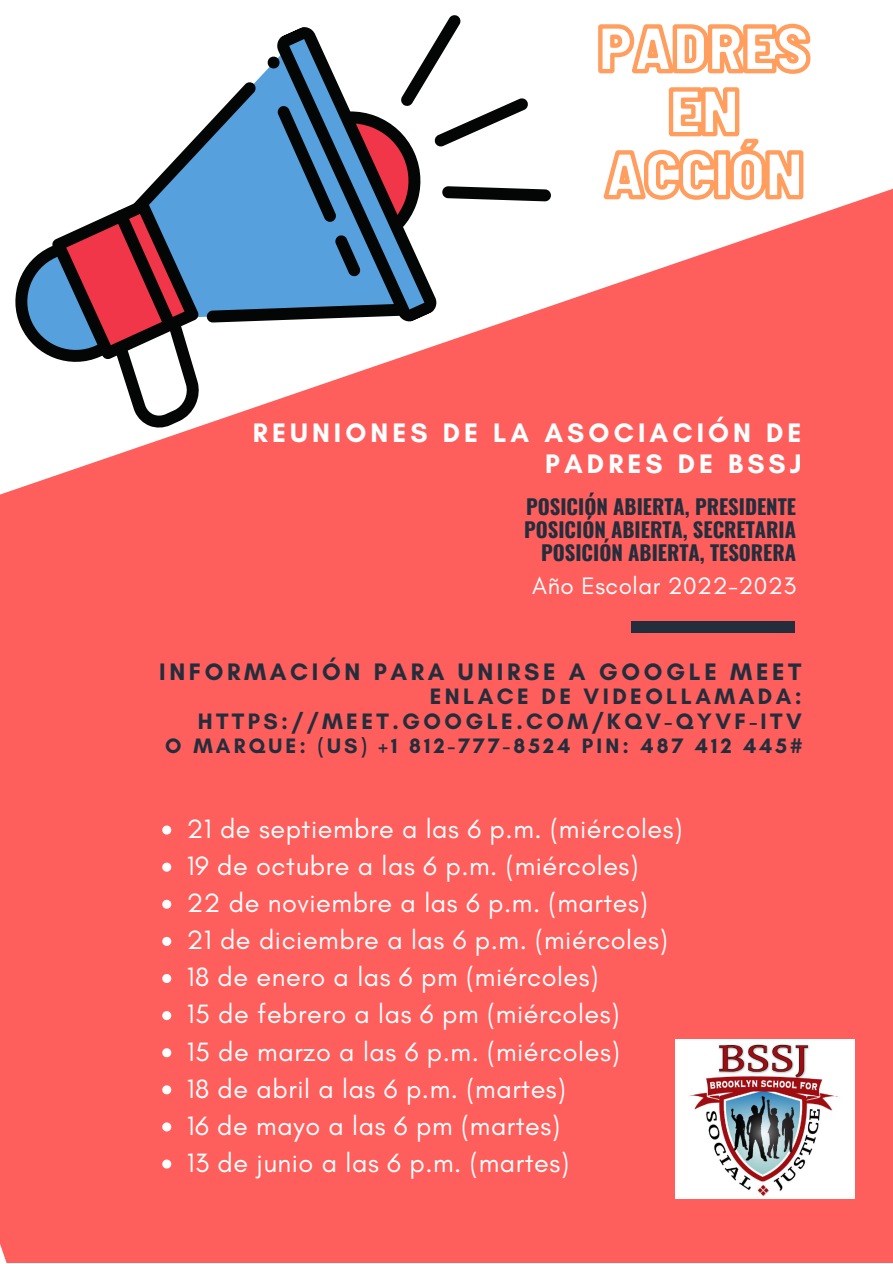
<style>
.page{position:relative;width:893px;height:1264px;background:#fff}
.page>*{position:absolute;margin:0;border:0;box-sizing:border-box;transform-origin:0 0}
.t1{font:700 27.3px/30.3px "Glacial Indifference";letter-spacing:.15em;color:#fff;text-align:right}
.t2{font:27px/37px "Glacial Indifference";letter-spacing:.02em;color:#fff}
.t3{font:700 24.3px "Glacial Indifference";letter-spacing:.15em;color:#242d3c}
.t4{font:24.3px "Glacial Indifference";letter-spacing:.02em;color:#fff}
.t5{font:700 22.8px/24.8px "Glacial Indifference";letter-spacing:.15em;color:#242d3c;text-align:right}
.t6{font:700 21.3px "Glacial Indifference";letter-spacing:.15em;color:#242d3c}
.t7{font:700 20.55px/23.1px "Oswald";color:#242d3c;text-align:right}
</style>
<div class="page">
<div style="left:0;top:189px;width:892px;height:1073px;background:#ff5f5c"></div>
<div style="left:631px;top:621px;width:164px;height:11px;background:#242d3c"></div>
<svg style="left:162px;top:825px;width:9px;height:9px"></svg>
<svg style="left:162px;top:862px;width:9px;height:9px"></svg>
<svg style="left:162px;top:899px;width:9px;height:9px"></svg>
<svg style="left:162px;top:936px;width:9px;height:9px"></svg>
<svg style="left:162px;top:974px;width:9px;height:9px"></svg>
<svg style="left:162px;top:1011px;width:9px;height:9px"></svg>
<svg style="left:162px;top:1048px;width:9px;height:9px"></svg>
<svg style="left:162px;top:1085px;width:9px;height:9px"></svg>
<svg style="left:162px;top:1122px;width:9px;height:9px"></svg>
<svg style="left:162px;top:1159px;width:9px;height:9px"></svg>
<svg style="left:218px;top:241px;width:200px;height:165px"></svg>
<svg style="left:69px;top:78px;width:190px;height:163px"></svg>
<svg style="left:273px;top:318px;width:167px;height:8px"></svg>
<svg style="left:259px;top:15px;width:295px;height:303px"></svg>
<svg style="left:0;top:198px;width:218px;height:238px"></svg>
<img style="left:675px;top:1039px;width:179px;height:159px">
<svg style="left:596px;top:23px;width:217px;height:207px"></svg>
<p class="t1" style="left:253px;top:418px;width:550px">REUNIONES DE LA ASOCIACIÓN DE<br>PADRES DE BSSJ</p>
<p class="t7" style="left:524px;top:494px;width:273px">POSICIÓN ABIERTA, PRESIDENTE<br>POSICIÓN ABIERTA, SECRETARIA<br>POSICIÓN ABIERTA, TESORERA</p>
<p class="t4" style="left:532px;top:571px;width:265px">Año Escolar 2022-2023</p>
<p class="t3" style="left:159px;top:656px;width:644px">INFORMACIÓN PARA UNIRSE A GOOGLE MEET</p>
<p class="t5" style="left:198px;top:684px;width:605px">ENLACE DE VIDEOLLAMADA:<br>HTTPS://MEET.GOOGLE.COM/KQV-QYVF-ITV</p>
<p class="t6" style="left:165px;top:732px;width:638px">O MARQUE: (US) +1 812-777-8524 PIN: 487 412 445#</p>
<p class="t2" style="left:187px;top:810px;width:497px">21 de septiembre a las 6 p.m. (miércoles)<br>19 de octubre a las 6 p.m. (miércoles)<br>22 de noviembre a las 6 p.m. (martes)<br>21 de diciembre a las 6 p.m. (miércoles)<br>18 de enero a las 6 pm (miércoles)<br>15 de febrero a las 6 pm (miércoles)<br>15 de marzo a las 6 p.m. (miércoles)<br>18 de abril a las 6 p.m. (martes)<br>16 de mayo a las 6 pm (martes)<br>13 de junio a las 6 p.m. (martes)</p>
</div>
